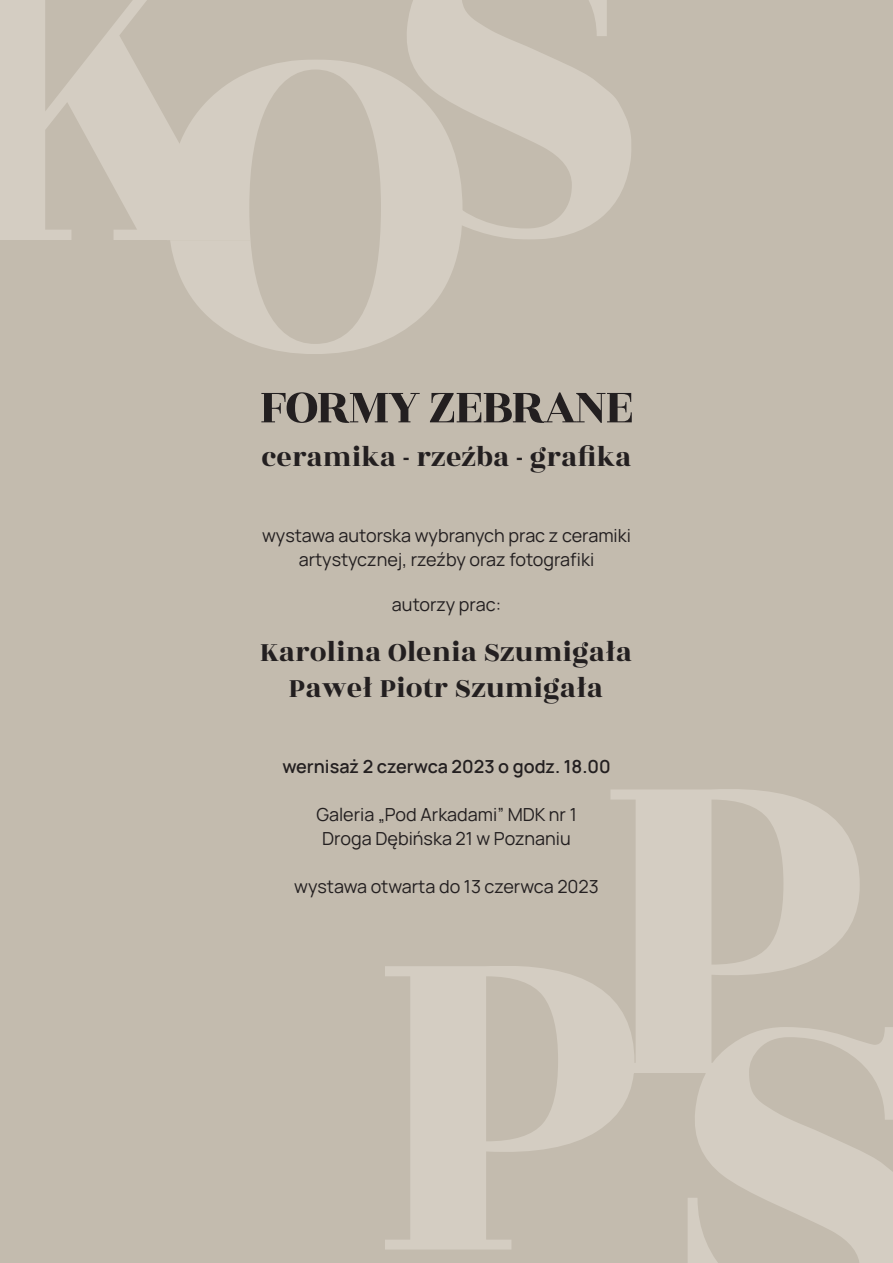
<style>
.page{position:relative;width:893px;height:1263px;background:#c3bbae}
.page>*{position:absolute;margin:0;border:0;box-sizing:border-box;transform-origin:0 0}
.t1{font:52.5px "Rozha One";letter-spacing:-.03em;color:#231f20}
.t2{font:30px/36px "Rozha One";color:#231f20;text-align:center}
.t3{font:18px/24px "Manrope";color:#231f20;text-align:center}
.t4{font:600 18px "Manrope";color:#231f20}
</style>
<div class="page">
<div style="left:385px;top:966px;width:249px;height:284px;background:#c3bbae"></div>
<div style="left:687px;top:1027px;width:206px;height:236px;background:#c3bbae"></div>
<div style="left:610px;top:789px;width:250px;height:284px;background:#c3bbae"></div>
<svg style="left:610px;top:966px;width:24px;height:107px;background:#c4bcaf"></svg>
<div style="left:687px;top:1027px;width:173px;height:46px;background:linear-gradient(to right,#cdc5ba,#bfb7a9)"></div>
<div style="left:0;top:0;width:250px;height:240px;background:#c3bbae"></div>
<div style="left:168px;top:59px;width:294px;height:295px;background:#c3bbae"></div>
<div style="left:168px;top:59px;width:82px;height:181px;background:linear-gradient(to bottom,#c7bfb3,#d8d1c7)"></div>
<div style="left:399px;top:0;width:233px;height:240px;background:#c3bbae"></div>
<div style="left:399px;top:59px;width:63px;height:181px;background:linear-gradient(to bottom,#cac2b6,#cac2b6)"></div>
<h1 class="t1" style="left:259px;top:370px;width:376px">FORMY ZEBRANE</h1>
<h2 class="t2" style="left:262px;top:439px;width:371px">ceramika - rzeźba - grafika</h2>
<p class="t3" style="left:262px;top:523px;width:370px">wystawa autorska wybranych prac z ceramiki artystycznej, rzeźby oraz fotografiki</p>
<p class="t3" style="left:392px;top:592px;width:111px">autorzy prac:</p>
<h2 class="t2" style="left:260px;top:635px;width:374px">Karolina Olenia Szumigała<br>Paweł Piotr Szumigała</h2>
<p class="t4" style="left:282px;top:754px;width:330px">wernisaż 2 czerwca 2023 o godz. 18.00</p>
<p class="t3" style="left:316px;top:802px;width:262px">Galeria „Pod Arkadami” MDK nr 1<br>Droga Dębińska 21 w Poznaniu</p>
<p class="t3" style="left:294px;top:874px;width:306px">wystawa otwarta do 13 czerwca 2023</p>
</div>
